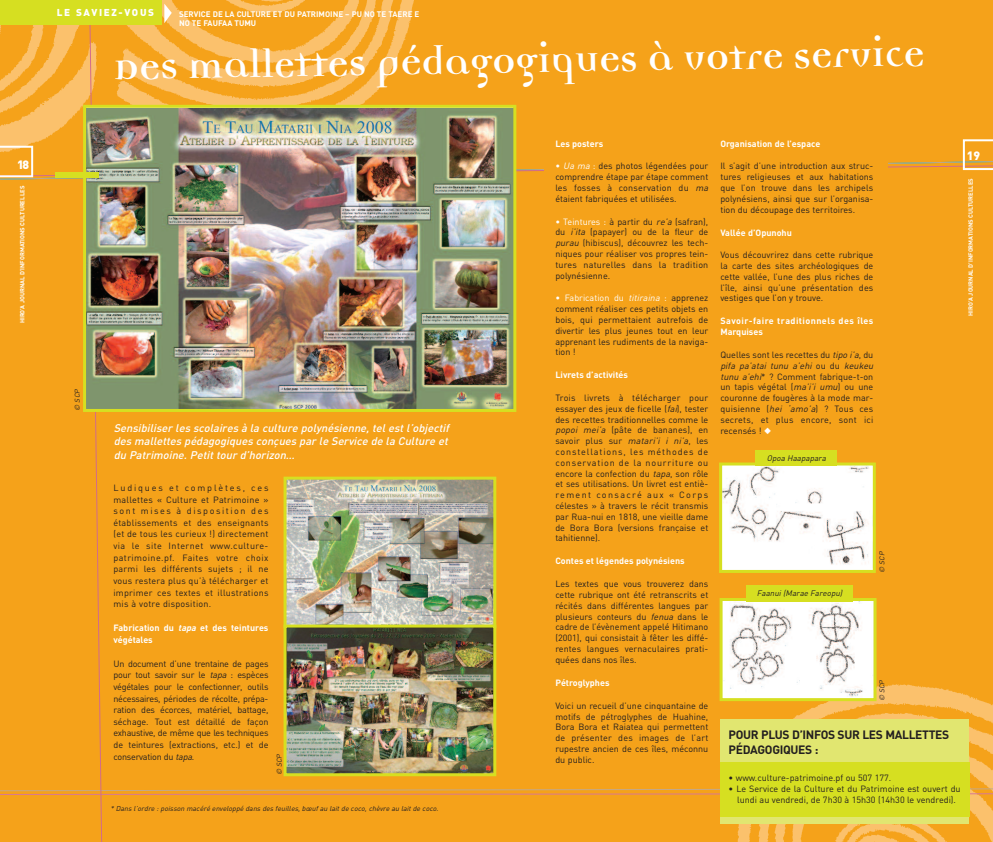
<style>
.page{position:relative;width:993px;height:842px;background:#fff}
.page>*{position:absolute;margin:0;border:0;box-sizing:border-box;transform-origin:0 0}
.t1{font:700 43px "Democratica";color:#fff}
.t2{font:700 12px/14.4px "DIN";letter-spacing:-.025em;color:#231f20}
.t3{font:900 12px "DIN";color:#fff}
.t4{font:italic 500 11px/13.2px "DIN";color:#fff}
.t5{font:900 9.9px "DIN";letter-spacing:.165em;color:#fff}
.t6{font:9px/10.8px "DIN";color:#231f20;text-align:justify}
.t7{font:700 9px/11.6px "DIN";color:#fff}
.t8{font:700 9px/10.8px "DIN";letter-spacing:.05em;color:#fff}
.t9{font:700 8px/9.6px "DIN";color:#fff}
.t10{font:italic 8px "DIN";color:#231f20}
.t11{font:italic 7px "DIN";color:#231f20}
.t12{font:700 6px "DIN";color:#fff}
.s1{font-style:italic}
.s2{color:#fff}
.s3{font-style:italic;color:#fff}
</style>
<div class="page">
<img style="left:0;top:0;width:992px;height:842px">
<img style="left:287px;top:481px;width:205px;height:143px">
<div style="left:283px;top:477px;width:213px;height:151px;border:3px solid #d6df21"></div>
<img style="left:287px;top:629px;width:205px;height:143px">
<div style="left:283px;top:625px;width:213px;height:151px;border:3px solid #d6df21"></div>
<img style="left:723px;top:466px;width:148px;height:101px">
<div style="left:719px;top:462px;width:156px;height:111px;border:3px solid #d6df21"></div>
<img style="left:723px;top:602px;width:149px;height:95px">
<div style="left:719px;top:598px;width:157px;height:103px;border:3px solid #d6df21"></div>
<div style="left:746px;top:585px;width:106px;height:17px;background:#d6df21"></div>
<div style="left:755px;top:451px;width:82px;height:15px;background:#d6df21"></div>
<div style="left:720px;top:719px;width:248px;height:104px;background:#e1e670"></div>
<div style="left:720px;top:762px;width:248px;height:55px;background:#d6df21"></div>
<h2 class="t3" style="left:17px;top:157px;width:14px">18</h2>
<p class="t12" style="left:19px;top:323px;width:139px;rotate:-90deg">HIRO’A JOURNAL D’INFORMATIONS CULTURELLES</p>
<p class="t5" style="left:57px;top:7px;width:99px">LE SAVIEZ-VOUS</p>
<p class="t9" style="left:179px;top:9px;width:242px">SERVICE DE LA CULTURE ET DU PATRIMOINE – PU NO TE TAERE E<br>NO TE FAUFAA TUMU</p>
<h1 class="t1" style="left:113px;top:39px;width:812px;rotate:-1deg">Des mallettes pédagogiques à votre service</h1>
<p class="t11" style="left:73px;top:411px;width:23px;rotate:-90deg">© SCP</p>
<p class="t4" style="left:114px;top:422px;width:339px">Sensibiliser les scolaires à la culture polynésienne, tel est l’objectif des mallettes pédagogiques conçues par le Service de la Culture et du Patrimoine. Petit tour d’horizon…</p>
<p class="t6" style="left:113px;top:482px;width:156px;line-height:11.6px">Ludiques et complètes, ces mallettes « Culture et Patrimoine » sont mises à disposition des établissements et des enseignants (et de tous les curieux !) directement via le site Internet www.culture&shy;patrimoine.pf. Faites votre choix parmi les différents sujets ; il ne vous restera plus qu’à télécharger et imprimer ces textes et illustrations mis à votre disposition.</p>
<p class="t7" style="left:113px;top:622px;width:156px">Fabrication du <span class="s1">tapa</span> et des teintures végétales</p>
<p class="t6" style="left:113px;top:658px;width:156px;line-height:11.6px">Un document d’une trentaine de pages pour tout savoir sur le <span class="s1">tapa</span> : espèces végétales pour le confectionner, outils nécessaires, périodes de récolte, prépa&shy;ration des écorces, matériel, battage, séchage. Tout est détaillé de façon exhaustive, de même que les techniques de teintures (extractions, etc.) et de conservation du <span class="s1">tapa</span>.</p>
<p class="t11" style="left:275px;top:775px;width:23px;rotate:-90deg">© SCP</p>
<p class="t11" style="left:111px;top:804px;width:330px">* Dans l’ordre : poisson macéré enveloppé dans des feuilles, bœuf au lait de coco, chèvre au lait de coco.</p>
<p class="t7" style="left:555px;top:138px;width:49px">Les posters</p>
<p class="t6" style="left:555px;top:161px;width:156px;text-align:left"><span class="s2">•</span> <span class="s3">Ua ma</span> <span class="s2">:</span> des photos légendées pour comprendre étape par étape comment les fosses à conservation du <span class="s1">ma </span>étaient fabriquées et utilisées.</p>
<p class="t6" style="left:555px;top:216px;width:154px"><span class="s2">• Teintures :</span> à partir du <span class="s1">re’a</span> (safran), du <span class="s1">i’ita</span> (papayer) ou de la fleur de <span class="s1">purau</span> (hibiscus), découvrez les tech&shy;niques pour réaliser vos propres tein&shy;tures naturelles dans la tradition polynésienne.</p>
<p class="t6" style="left:555px;top:293px;width:154px"><span class="s2">• Fabrication du</span> <span class="s3">titiraina</span> <span class="s2">:</span> apprenez comment réaliser ces petits objets en bois, qui permettaient autrefois de divertir les plus jeunes tout en leur apprenant les rudiments de la naviga&shy;tion !</p>
<p class="t7" style="left:555px;top:370px;width:74px">Livrets d’activités</p>
<p class="t6" style="left:555px;top:392px;width:154px">Trois livrets à télécharger pour essayer des jeux de ficelle (<span class="s1">fai</span>), tester des recettes traditionnelles comme le <span class="s1">popoi mei’a</span> (pâte de bananes), en savoir plus sur <span class="s1">matari’i i ni’a</span>, les constellations, les méthodes de conservation de la nourriture ou encore la confection du <span class="s1">tapa</span>, son rôle et ses utilisations. Un livret est entiè&shy;rement consacré aux « Corps célestes » à travers le récit transmis par Rua-nui en 1818, une vieille dame de Bora Bora (versions française et tahitienne).</p>
<p class="t7" style="left:555px;top:556px;width:131px">Contes et légendes polynésiens</p>
<p class="t6" style="left:555px;top:579px;width:154px">Les textes que vous trouverez dans cette rubrique ont été retranscrits et récités dans différentes langues par plusieurs conteurs du <span class="s1">fenua</span> dans le cadre de l’évènement appelé Hitimano (2001), qui consistait à fêter les diffé&shy;rentes langues vernaculaires prati&shy;quées dans nos îles.</p>
<p class="t7" style="left:555px;top:677px;width:56px">Pétroglyphes</p>
<p class="t6" style="left:555px;top:700px;width:154px">Voici un recueil d’une cinquantaine de motifs de pétroglyphes de Huahine, Bora Bora et Raiatea qui permettent de présenter des images de l’art rupestre ancien de ces îles, méconnu du public.</p>
<p class="t7" style="left:720px;top:138px;width:101px">Organisation de l’espace</p>
<p class="t6" style="left:720px;top:161px;width:154px">Il s’agit d’une introduction aux struc&shy;tures religieuses et aux habitations que l’on trouve dans les archipels polynésiens, ainsi que sur l’organisa&shy;tion du découpage des territoires.</p>
<p class="t7" style="left:720px;top:227px;width:73px">Vallée d’Opunohu</p>
<p class="t6" style="left:720px;top:250px;width:154px">Vous découvrirez dans cette rubrique la carte des sites archéologiques de cette vallée, l’une des plus riches de l’île, ainsi qu’une présentation des vestiges que l’on y trouve.</p>
<p class="t8" style="left:720px;top:316px;width:154px">Savoir-faire traditionnels des îles<br>Marquises</p>
<p class="t6" style="left:720px;top:350px;width:156px;text-align:left">Quelles sont les recettes du <span class="s1">tipoi’a</span>, du <span class="s1">pifa pa’atai tunu a’ehi</span> o u d u <span class="s1">keukeu tunu a’ehi</span>* ? Comment fabrique-t-on un tapis végétal (<span class="s1">ma’i’i umu</span>) ou une couronne de fougères à la mode mar&shy;quisienne (<span class="s1">hei ‘amo’a</span>) ? Tous ces secrets, et plus encore, sont ici recensés ! <span class="s2">◆</span></p>
<p class="t10" style="left:766px;top:453px;width:62px">Opoa Haapapara</p>
<h2 class="t3" style="left:966px;top:149px;width:15px">19</h2>
<p class="t12" style="left:967px;top:316px;width:139px;rotate:-90deg">HIRO’A JOURNAL D’INFORMATIONS CULTURELLES</p>
<p class="t10" style="left:756px;top:588px;width:88px">Faanui (Marae Fareopu)</p>
<p class="t11" style="left:877px;top:573px;width:23px;rotate:-90deg">© SCP</p>
<p class="t11" style="left:877px;top:701px;width:23px;rotate:-90deg">© SCP</p>
<h2 class="t2" style="left:728px;top:728px;width:222px">POUR PLUS D’INFOS SUR LES MALLETTES<br>PÉDAGOGIQUES :</h2>
<p class="t6" style="left:728px;top:772px;width:164px">• www.culture-patrimoine.pf ou 507 177.</p>
<p class="t6" style="left:728px;top:783px;width:233px;text-align:center">• Le Service de la Culture et du Patrimoine est ouvert du lundi au vendredi, de 7h30 à 15h30 (14h30 le vendredi).</p>
</div>
